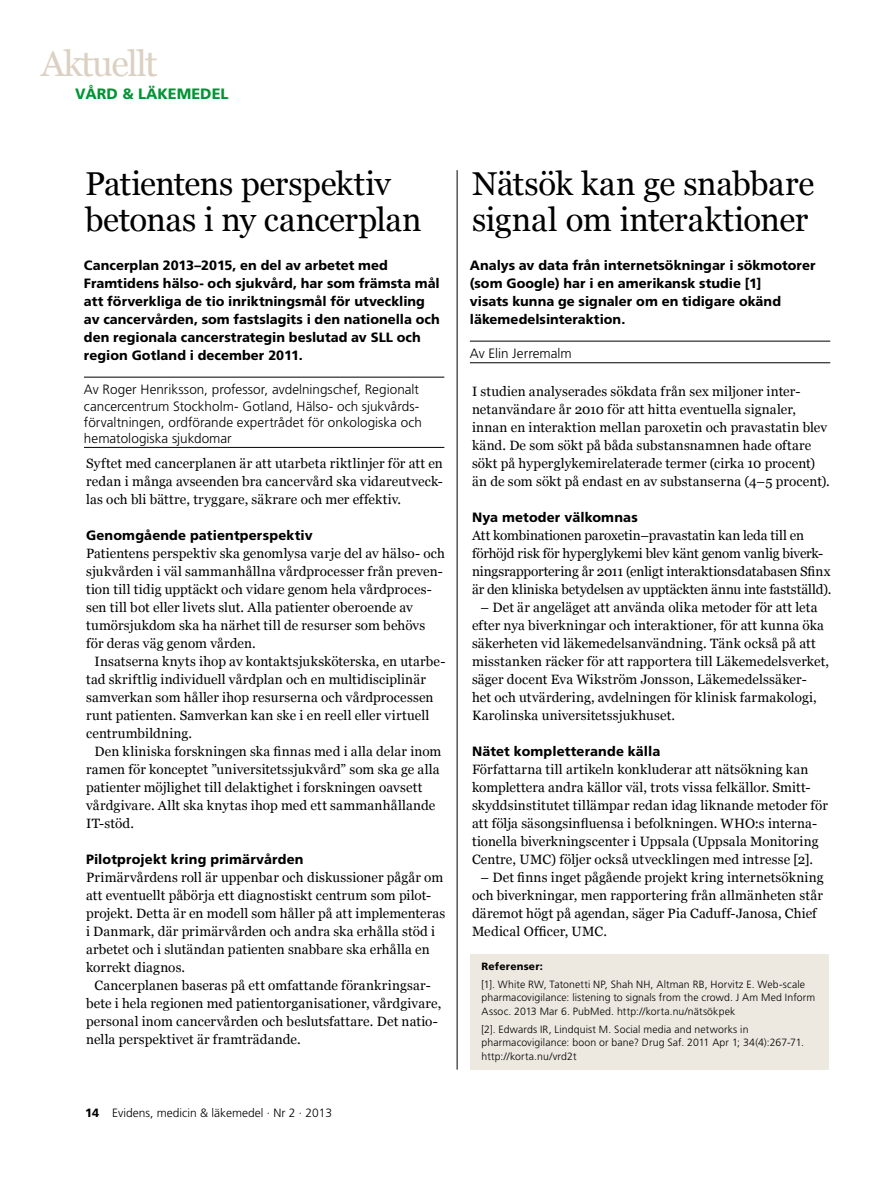
<style>
.page{position:relative;width:893px;height:1191px;background:#fff}
.page>*{position:absolute;margin:0;border:0;box-sizing:border-box;transform-origin:0 0}
.t1{font:36px "Georgia";letter-spacing:-.04em;color:#dbd1c2}
.t2{font:33px/36px "Georgia";letter-spacing:-.01em;color:#000}
.t3{font:800 15px "Frutiger SLLOTF";color:#009434}
.t4{font:13.5px/18px "Georgia";letter-spacing:.01em;color:#000}
.t5{font:800 13.5px/18px "Frutiger SLLOTF";letter-spacing:.005em;color:#000}
.t6{font:13.5px/18px "Georgia";letter-spacing:-.01em;color:#000}
.t7{font:300 13.5px/16.2px "Frutiger SLLOTF";color:#000}
.t8{font:300 12px "Frutiger SLLOTF";color:#000}
.t9{font:300 10.5px/13.5px "Frutiger SLLOTF";letter-spacing:.01em;color:#000}
.t10{font:800 10.5px "Frutiger SLLOTF";letter-spacing:.02em;color:#000}
.s1{font-weight:800}
</style>
<div class="page">
<hr style="left:892px;top:0;width:1px;height:1062px;background:#ede8e0">
<hr style="left:84px;top:377px;width:360px;height:1px;background:#000">
<hr style="left:84px;top:447px;width:360px;height:1px;background:#000">
<hr style="left:470px;top:341px;width:360px;height:1px;background:#000">
<hr style="left:470px;top:362px;width:360px;height:1px;background:#000">
<hr style="left:457px;top:170px;width:1px;height:899px;background:#000">
<div style="left:470px;top:954px;width:358px;height:115px;background:#ede8e0"></div>
<h1 class="t1" style="left:41px;top:42px;width:118px">Aktuellt</h1>
<p class="t3" style="left:75px;top:85px;width:12px">VÅRD</p>
<p class="t3" style="left:122px;top:85px;width:80px">&amp; LÄKEMEDEL</p>
<h2 class="t2" style="left:85px;top:166px;width:338px">Patientens perspektiv betonas i ny cancerplan</h2>
<h2 class="t2" style="left:472px;top:166px;width:344px">Nätsök kan ge snabbare signal om interaktioner</h2>
<p class="t5" style="left:84px;top:256px;width:357px">Cancerplan 2013–2015, en del av arbetet med Framtidens hälso- och sjukvård, har som främsta mål att förverkliga de tio inriktningsmål för utveckling av cancervården, som fastslagits i den nationella och den regionala cancerstrategin beslutad av SLL</p>
<p class="t5" style="left:470px;top:256px;width:348px">Analys av data från internetsökningar i sökmotorer (som Google) har i en amerikansk studie [1]<br>visats kunna ge signaler om en tidigare okänd läkemedelsinteraktion.</p>
<p class="t7" style="left:470px;top:346px;width:103px">Av Elin Jerremalm</p>
<p class="t5" style="left:397px;top:328px;width:26px">och</p>
<p class="t5" style="left:84px;top:346px;width:220px">region Gotland i december 2011.</p>
<p class="t7" style="left:84px;top:382px;width:339px">Av Roger Henriksson, professor, avdelningschef, Regionalt cancercentrum Stockholm- Gotland, Hälso- och sjukvårds&shy;förvaltningen, ordförande expertrådet för onkologiska och hematologiska sjukdomar</p>
<p class="t4" style="left:472px;top:383px;width:359px">I studien analyserades sökdata från sex miljoner inter&shy;netanvändare år 2010 för att hitta eventuella signaler, innan en interaktion mellan paroxetin och pravastatin blev känd. De som sökt på båda substansnamnen hade oftare sökt på hyperglykemirelaterade termer (cirka 10 procent) än de som sökt på endast en av substanserna (4–5 procent).</p>
<p class="t5" style="left:472px;top:508px;width:167px">Nya metoder välkomnas</p>
<p class="t6" style="left:472px;top:526px;width:361px">Att kombinationen paroxetin–pravastatin kan leda till en förhöjd risk för hyperglykemi blev känt genom vanlig biverk&shy;ningsrapportering år 2011 (enligt interaktionsdatabasen Sfinx är den kliniska betydelsen av upptäckten ännu inte fastställd).</p>
<p class="t4" style="left:472px;top:598px;width:359px;text-indent:9px">– Det är angeläget att använda olika metoder för att leta efter nya biverkningar och interaktioner, för att kunna öka säkerheten vid läkemedelsanvändning. Tänk också på att misstanken räcker för att rapportera till Läkemedelsverket, säger docent Eva Wikström Jonsson, Läkemedelssäker&shy;het och utvärdering, avdelningen för klinisk farmakologi, Karolinska universitetssjukhuset.</p>
<p class="t5" style="left:472px;top:742px;width:190px">Nätet kompletterande källa</p>
<p class="t4" style="left:472px;top:760px;width:357px">Författarna till artikeln konkluderar att nätsökning kan komplettera andra källor väl, trots vissa felkällor. Smitt&shy;skyddsinstitutet tillämpar redan idag liknande metoder för att följa säsongsinfluensa i befolkningen. WHO:s interna&shy;tionella biverkningscenter i Uppsala (Uppsala Monitoring Centre, UMC) följer också utvecklingen med intresse [2].</p>
<p class="t4" style="left:472px;top:868px;width:353px;text-indent:9px">– Det finns inget pågående projekt kring internetsökning och biverkningar, men rapportering från allmänheten står däremot högt på agendan, säger Pia Caduff-Janosa, Chief Medical Officer, UMC.</p>
<p class="t4" style="left:86px;top:455px;width:358px;text-align:justify">Syftet med cancerplanen är att utarbeta riktlinjer för att en redan i många avseenden bra cancervård ska vidareutveck&shy;las och bli bättre, tryggare, säkrare och mer effektiv.</p>
<p class="t5" style="left:86px;top:526px;width:228px">Genomgående patientperspektiv</p>
<p class="t4" style="left:86px;top:545px;width:360px">Patientens perspektiv ska genomlysa varje del av hälso- och sjukvården i väl sammanhållna vårdprocesser från preven&shy;tion till tidig upptäckt och vidare genom hela vårdproces&shy;sen till bot eller livets slut. Alla patienter oberoende av tumörsjukdom ska ha närhet till de resurser som behövs för deras väg genom vården.</p>
<p class="t4" style="left:86px;top:653px;width:361px;text-indent:9px">Insatserna knyts ihop av kontaktsjuksköterska, en utarbe&shy;tad skriftlig individuell vårdplan och en multidisciplinär samverkan som håller ihop resurserna och vårdprocessen runt patienten. Samverkan kan ske i en reell eller virtuell centrumbildning.</p>
<p class="t4" style="left:86px;top:743px;width:357px;text-indent:9px">Den kliniska forskningen ska finnas med i alla delar inom ramen för konceptet ”universitetssjukvård” som ska ge alla patienter möjlighet till delaktighet i forskningen oavsett vårdgivare. Allt ska knytas ihop med ett sammanhållande IT-stöd.</p>
<p class="t5" style="left:86px;top:850px;width:219px">Pilotprojekt kring primärvården</p>
<p class="t4" style="left:86px;top:869px;width:361px">Primärvårdens roll är uppenbar och diskussioner pågår om att eventuellt påbörja ett diagnostiskt centrum som pilot&shy;projekt. Detta är en modell som håller på att implementeras i Danmark, där primärvården och andra ska erhålla stöd i arbetet och i slutändan patienten snabbare ska erhålla en korrekt diagnos.</p>
<p class="t4" style="left:86px;top:977px;width:357px;text-indent:9px">Cancerplanen baseras på ett omfattande förankringsar&shy;bete i hela regionen med patientorganisationer, vårdgivare, personal inom cancervården och beslutsfattare. Det natio&shy;nella perspektivet är framträdande.</p>
<p class="t10" style="left:482px;top:960px;width:63px">Referenser:</p>
<p class="t9" style="left:482px;top:977px;width:335px">[1]. White RW, Tatonetti NP, Shah NH, Altman RB, Horvitz E. Web-scale pharmacovigilance: listening to signals from the crowd. J Am Med Inform<br>Assoc. 2013 Mar 6. PubMed. http://korta.nu/nätsökpek</p>
<p class="t9" style="left:482px;top:1022px;width:324px">[2]. Edwards IR, Lindquist M. Social media and networks in pharmacovigilance: boon or bane? Drug Saf. 2011 Apr 1; 34(4):267-71. http://korta.nu/vrd2t</p>
<p class="t8" style="left:85px;top:1106px;width:249px"><span class="s1">14</span> Evidens, medicin &amp; läkemedel · Nr 2 · 2013</p>
</div>
